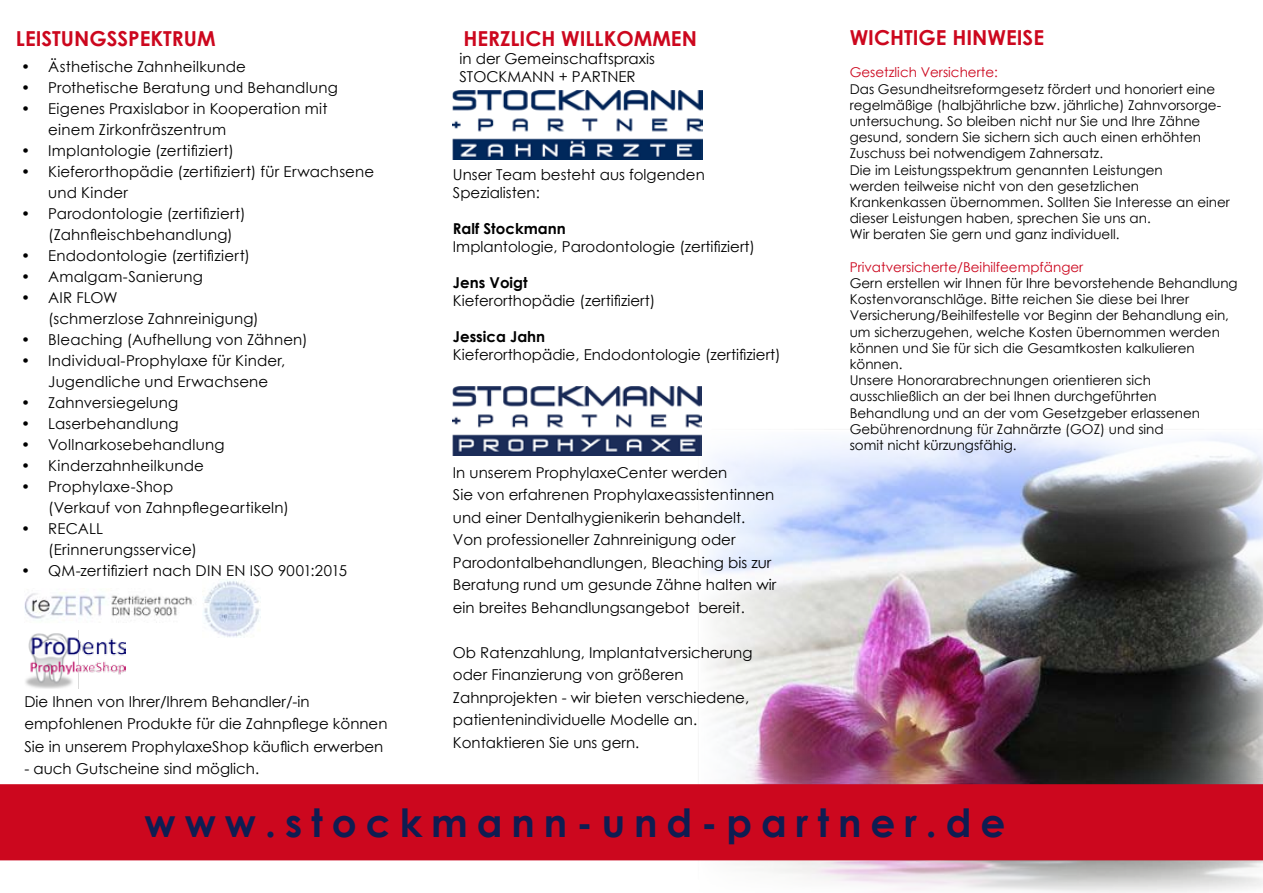
<style>
.page{position:relative;width:1263px;height:893px;background:#fff}
.page>*{position:absolute;margin:0;border:0;box-sizing:border-box;transform-origin:0 0}
.t1{font:700 39px "Century Gothic";letter-spacing:.23em;color:#0f1d52}
.t2{font:700 20.7px "Century Gothic";color:#cc071e}
.t3{font:15px/21px "Century Gothic";color:#000}
.t4{font:700 15px "Century Gothic";color:#000}
.t5{font:13.5px/16.2px "Century Gothic";color:#000}
.t6{font:13.5px "Century Gothic";color:#cc071e}
</style>
<div class="page">
<img style="left:202px;top:580px;width:58px;height:57px">
<img style="left:24px;top:592px;width:168px;height:31px">
<img style="left:697px;top:432px;width:566px;height:461px">
<img style="left:453px;top:387px;width:248px;height:69px">
<img style="left:453px;top:91px;width:250px;height:69px">
<img style="left:25px;top:631px;width:100px;height:58px">
<div style="left:1px;top:785px;width:1261px;height:75px;background:#cc071e"></div>
<div style="left:0;top:784px;width:1263px;height:76px;border:2px solid #cc071e"></div>
<h2 class="t2" style="left:850px;top:22px;width:196px">WICHTIGE HINWEISE</h2>
<p class="t6" style="left:850px;top:63px;width:150px">Gesetzlich Versicherte:</p>
<p class="t5" style="left:850px;top:80px;width:382px">Das Gesundheitsreformgesetz fördert und honoriert eine regelmäßige (halbjährliche bzw. jährliche) Zahnvorsorge&shy;untersuchung. So bleiben nicht nur Sie und Ihre Zähne gesund, sondern Sie sichern sich auch einen erhöhten Zuschuss bei notwendigem Zahnersatz.<br>Die im Leistungsspektrum genannten Leistungen<br>werden teilweise nicht von den gesetzlichen Krankenkassen übernommen. Sollten Sie Interesse an einer dieser Leistungen haben, sprechen Sie uns an.<br>Wir beraten Sie gern und ganz individuell.</p>
<p class="t6" style="left:850px;top:257px;width:235px">Privatversicherte/Beihilfeempfänger</p>
<p class="t5" style="left:850px;top:275px;width:389px">Gern erstellen wir Ihnen für Ihre bevorstehende Behandlung Kostenvoranschläge. Bitte reichen Sie diese bei Ihrer Versicherung/Beihilfestelle vor Beginn der Behandlung ein, um sicherzugehen, welche Kosten übernommen werden können und Sie für sich die Gesamtkosten kalkulieren können.<br>Unsere Honorarabrechnungen orientieren sich ausschließlich an der bei Ihnen durchgeführten Behandlung und an der vom Gesetzgeber erlassenen Gebührenordnung für Zahnärzte (GOZ) und sind<br>somit nicht kürzungsfähig.</p>
<h2 class="t2" style="left:16px;top:23px;width:201px">LEISTUNGSSPEKTRUM</h2>
<h2 class="t2" style="left:463px;top:23px;width:235px">HERZLICH WILLKOMMEN</h2>
<p class="t3" style="left:459px;top:50px;width:197px;line-height:18px">in der Gemeinschaftspraxis<br>STOCKMANN + PARTNER</p>
<p class="t3" style="left:48px;top:56px;width:327px">Ästhetische Zahnheilkunde<br>Prothetische Beratung und Behandlung<br>Eigenes Praxislabor in Kooperation mit einem Zirkonfräszentrum<br>Implantologie (zertifiziert)<br>Kieferorthopädie (zertifiziert) für Erwachsene und Kinder<br>Parodontologie (zertifiziert) (Zahnfleischbehandlung)<br>Endodontologie (zertifiziert)<br>Amalgam-Sanierung<br>AIR FLOW<br>(schmerzlose Zahnreinigung)<br>Bleaching (Aufhellung von Zähnen)<br>Individual-Prophylaxe für Kinder,<br>Jugendliche und Erwachsene<br>Zahnversiegelung<br>Laserbehandlung<br>Vollnarkosebehandlung<br>Kinderzahnheilkunde<br>Prophylaxe-Shop<br>(Verkauf von Zahnpflegeartikeln)<br>RECALL<br>(Erinnerungsservice)<br>QM-zertifiziert nach DIN EN ISO 9001:2015</p>
<p class="t3" style="left:21px;top:56px;width:11px;text-align:justify">• • •</p>
<p class="t3" style="left:21px;top:140px;width:11px">• •</p>
<p class="t3" style="left:21px;top:203px;width:11px">•</p>
<p class="t3" style="left:21px;top:245px;width:11px;text-align:justify">• • •</p>
<p class="t3" style="left:21px;top:329px;width:11px">• •</p>
<p class="t3" style="left:21px;top:392px;width:11px;text-align:justify">• • • • •</p>
<p class="t3" style="left:21px;top:518px;width:11px">•</p>
<p class="t3" style="left:21px;top:560px;width:11px">•</p>
<p class="t3" style="left:453px;top:165px;width:253px;line-height:18px">Unser Team besteht aus folgenden<br>Spezialisten:</p>
<p class="t4" style="left:453px;top:217px;width:114px">Ralf Stockmann</p>
<p class="t3" style="left:453px;top:236px;width:304px">Implantologie, Parodontologie (zertifiziert)</p>
<p class="t4" style="left:453px;top:271px;width:76px">Jens Voigt</p>
<p class="t3" style="left:453px;top:290px;width:204px">Kieferorthopädie (zertifiziert)</p>
<p class="t4" style="left:453px;top:325px;width:94px">Jessica Jahn</p>
<p class="t3" style="left:453px;top:344px;width:329px">Kieferorthopädie, Endodontologie (zertifiziert)</p>
<p class="t3" style="left:453px;top:461px;width:325px;line-height:22.5px">In unserem ProphylaxeCenter werden<br>Sie von erfahrenen Prophylaxeassistentinnen und einer Dentalhygienikerin behandelt.<br>Von professioneller Zahnreinigung oder Parodontalbehandlungen, Bleaching bis zur Beratung rund um gesunde Zähne halten wir ein breites Behandlungsangebot bereit.</p>
<p class="t3" style="left:453px;top:641px;width:301px;line-height:22.5px">Ob Ratenzahlung, Implantatversicherung oder Finanzierung von größeren Zahnprojekten - wir bieten verschiedene, patientenindividuelle Modelle an.<br>Kontaktieren Sie uns gern.</p>
<p class="t3" style="left:24px;top:690px;width:365px;line-height:22.5px">Die Ihnen von Ihrer/Ihrem Behandler/-in empfohlenen Produkte für die Zahnpflege können<br>Sie in unserem ProphylaxeShop käuflich erwerben</p>
<p class="t3" style="left:24px;top:758px;width:236px">- auch Gutscheine sind möglich.</p>
<h1 class="t1" style="left:145px;top:793px;width:862px">www.stockmann-und-partner.de</h1>
</div>
